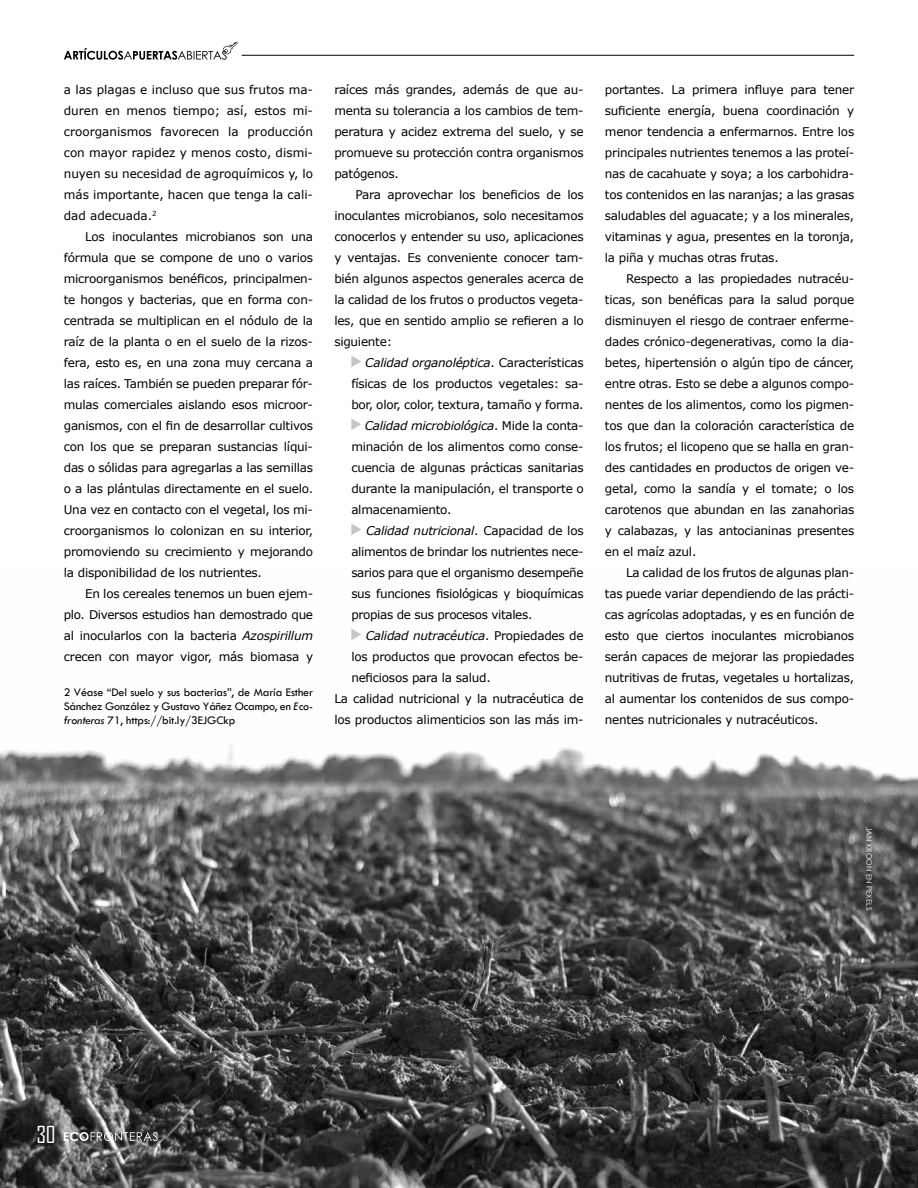
<style>
.page{position:relative;width:918px;height:1188px;background:#fff}
.page>*{position:absolute;margin:0;border:0;box-sizing:border-box;transform-origin:0 0}
.t1{font:22.5px "Agency FB";color:#fff}
.t2{font:12px/21px "Verdana";letter-spacing:-.02em;color:#000;text-align:justify}
.t3{font:italic 12px "Verdana";letter-spacing:-.02em;color:#000}
.t4{font:12px/14.4px "Tw Cen";letter-spacing:-.01em;color:#000;text-align:justify}
.t5{font:7.5px "Century Gothic";letter-spacing:.01em;color:#fff}
.s1{font-style:italic}
.s2{font-style:normal}
</style>
<div class="page">
<img style="left:0;top:628px;width:918px;height:560px">
<svg style="left:64px;top:1132px;width:94px;height:9px"></svg>
<hr style="left:242px;top:55px;width:612px;height:1px;background:#000">
<svg style="left:64px;top:42px;width:173px;height:18px"></svg>
<svg style="left:351px;top:356px;width:10px;height:11px"></svg>
<svg style="left:351px;top:419px;width:10px;height:11px"></svg>
<svg style="left:351px;top:524px;width:10px;height:11px"></svg>
<svg style="left:351px;top:629px;width:10px;height:11px"></svg>
<p class="t2" style="left:64px;top:79px;width:251px">a las plagas e incluso que sus frutos ma&shy;duren en menos tiempo; así, estos mi&shy;croorganismos favorecen la producción con mayor rapidez y menos costo, dismi&shy;nuyen su necesidad de agroquímicos y, lo más importante, hacen que tenga la cali&shy;dad adecuada.<sup>2</sup></p>
<p class="t2" style="left:64px;top:226px;width:251px;text-indent:21px">Los inoculantes microbianos son una fórmula que se compone de uno o varios microorganismos benéficos, principalmen&shy;te hongos y bacterias, que en forma con&shy;centrada se multiplican en el nódulo de la raíz de la planta o en el suelo de la rizos&shy;fera, esto es, en una zona muy cercana a las raíces. También se pueden preparar fór&shy;mulas comerciales aislando esos microor&shy;ganismos, con el fin de desarrollar cultivos con los que se preparan sustancias líqui&shy;das o sólidas para agregarlas a las semillas o a las plántulas directamente en el suelo.<br>Una vez en contacto con el vegetal, los mi&shy;croorganismos lo colonizan en su interior, promoviendo su crecimiento y mejorando la disponibilidad de los nutrientes.</p>
<p class="t2" style="left:64px;top:583px;width:251px;text-indent:21px">En los cereales tenemos un buen ejem&shy;plo. Diversos estudios han demostrado que al inocularlos con la bacteria <span class="s1">Azospirillum </span>crecen con mayor vigor, más biomasa y</p>
<p class="t4" style="left:64px;top:685px;width:251px">2 Véase “Del suelo y sus bacterias”, de María Esther Sánchez González y Gustavo Yáñez Ocampo, en <span class="s1">Eco&shy;fronteras</span> 71, https://bit.ly/3EJGCkp</p>
<p class="t2" style="left:334px;top:79px;width:251px">raíces más grandes, además de que au&shy;menta su tolerancia a los cambios de tem&shy;peratura y acidez extrema del suelo, y se promueve su protección contra organismos patógenos.</p>
<p class="t2" style="left:334px;top:184px;width:251px;text-indent:21px">Para aprovechar los beneficios de los inoculantes microbianos, solo necesitamos conocerlos y entender su uso, aplicaciones y ventajas. Es conveniente conocer tam&shy;bién algunos aspectos generales acerca de la calidad de los frutos o productos vegeta&shy;les, que en sentido amplio se refieren a lo siguiente:</p>
<p class="t3" style="left:365px;top:355px;width:220px">Calidad organoléptica<span class="s2">. Características</span></p>
<p class="t2" style="left:351px;top:373px;width:234px">físicas de los productos vegetales: sa-</p>
<p class="t2" style="left:351px;top:394px;width:234px">bor, olor, color, textura, tamaño y forma.</p>
<p class="t3" style="left:365px;top:418px;width:220px">Calidad microbiológica<span class="s2">. Mide la conta-</span></p>
<p class="t2" style="left:351px;top:436px;width:234px">minación de los alimentos como conse-</p>
<p class="t2" style="left:351px;top:457px;width:234px">cuencia de algunas prácticas sanitarias</p>
<p class="t2" style="left:351px;top:478px;width:234px">durante la manipulación, el transporte o</p>
<p class="t2" style="left:351px;top:499px;width:102px">almacenamiento.</p>
<p class="t3" style="left:366px;top:523px;width:219px">Calidad nutricional<span class="s2">. Capacidad de los</span></p>
<p class="t2" style="left:351px;top:541px;width:234px">alimentos de brindar los nutrientes nece-</p>
<p class="t2" style="left:351px;top:562px;width:234px">sarios para que el organismo desempeñe</p>
<p class="t2" style="left:351px;top:583px;width:234px">sus funciones fisiológicas y bioquímicas</p>
<p class="t2" style="left:351px;top:604px;width:183px">propias de sus procesos vitales.</p>
<p class="t3" style="left:366px;top:628px;width:219px">Calidad nutracéutica<span class="s2">. Propiedades de</span></p>
<p class="t2" style="left:351px;top:646px;width:234px">los productos que provocan efectos be-</p>
<p class="t2" style="left:351px;top:667px;width:141px">neficiosos para la salud.</p>
<p class="t2" style="left:334px;top:688px;width:251px">La calidad nutricional y la nutracéutica de</p>
<p class="t2" style="left:334px;top:709px;width:251px">los productos alimenticios son las más im-</p>
<p class="t2" style="left:605px;top:79px;width:251px">portantes. La primera influye para tener suficiente energía, buena coordinación y menor tendencia a enfermarnos. Entre los principales nutrientes tenemos a las proteí&shy;nas de cacahuate y soya; a los carbohidra&shy;tos contenidos en las naranjas; a las grasas saludables del aguacate; y a los minerales, vitaminas y agua, presentes en la toronja, la piña y muchas otras frutas.</p>
<p class="t2" style="left:605px;top:268px;width:251px;text-indent:21px">Respecto a las propiedades nutracéu&shy;ticas, son benéficas para la salud porque disminuyen el riesgo de contraer enferme&shy;dades crónico-degenerativas, como la dia&shy;betes, hipertensión o algún tipo de cáncer, entre otras. Esto se debe a algunos compo&shy;nentes de los alimentos, como los pigmen&shy;tos que dan la coloración característica de los frutos; el licopeno que se halla en gran&shy;des cantidades en productos de origen ve&shy;getal, como la sandía y el tomate; o los carotenos que abundan en las zanahorias y calabazas, y las antocianinas presentes en el maíz azul.</p>
<p class="t2" style="left:605px;top:562px;width:251px;text-indent:21px">La calidad de los frutos de algunas plan&shy;tas puede variar dependiendo de las prácti&shy;cas agrícolas adoptadas, y es en función de esto que ciertos inoculantes microbianos serán capaces de mejorar las propiedades nutritivas de frutas, vegetales u hortalizas, al aumentar los contenidos de sus compo&shy;nentes nutricionales y nutracéuticos.</p>
<p class="t5" style="left:875px;top:827px;width:85px;rotate:90deg">JAN KROON EN PEXELS</p>
<h1 class="t1" style="left:36px;top:1121px;width:21px">30</h1>
</div>
